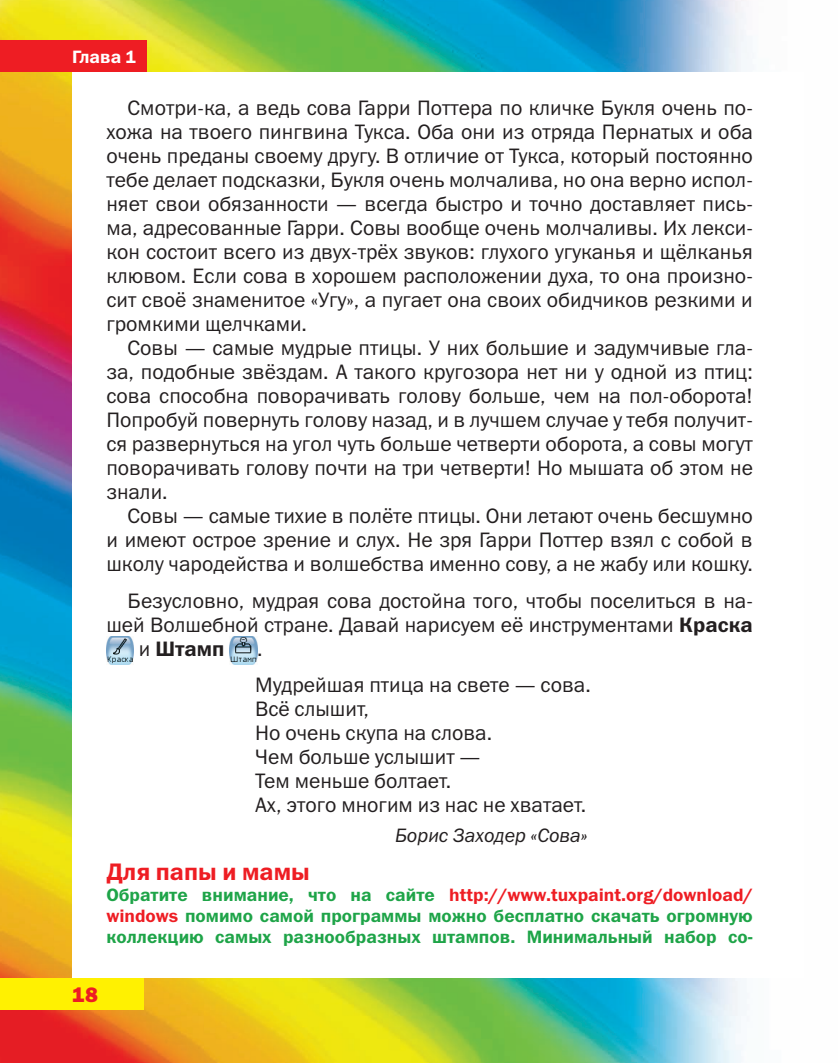
<style>
.page{position:relative;width:838px;height:1063px;background:#fff}
.page>*{position:absolute;margin:0;border:0;box-sizing:border-box;transform-origin:0 0}
.Пред_заг{font:24px "Franklin Gothic Demi C";color:#ee1d23}
.Body_Text{font:21px/24px "Franklin Gothic Book C";color:#231f20;text-align:justify}
.Эпиграф{font:21px "Franklin Gothic Book C";color:#231f20}
.Body_Text-2{font:21px "Franklin Gothic Demi C";color:#231f20}
.t1{font:21px "Franklin Gothic Heavy C";color:#ee1d23}
.Эпиграф-2{font:italic 19.5px "Franklin Gothic Book C";color:#231f20}
.Прим_осн{font:18px/21px "Franklin Gothic Demi C";color:#1ea448;text-align:justify}
.t2{font:18px "Franklin Gothic Demi C";color:#fff}
.s1{font-family:"Franklin Gothic Demi C"}
.s2{font-family:"Franklin Gothic Book C"}
.s3{color:#ee1d23}
</style>
<div class="page">
<img style="left:0;top:0;width:749px;height:1063px">
<div style="left:72px;top:72px;width:732px;height:906px;background:#fff"></div>
<div style="left:0;top:41px;width:146px;height:31px;background:#ee1d23"></div>
<div style="left:0;top:978px;width:143px;height:32px;background:#fff101"></div>
<img style="left:106px;top:636px;width:28px;height:28px">
<img style="left:229px;top:636px;width:28px;height:28px">
<p class="t2" style="left:72px;top:46px;width:66px">Глава 1</p>
<p class="Body_Text" style="left:106px;top:95px;width:648px;text-indent:21px">Смотри-ка, а ведь сова Гарри Поттера по кличке Букля очень по&shy;хожа на твоего пингвина Тукса. Оба они из отряда Пернатых и оба очень преданы своему другу. В отличие от Тукса, который постоянно тебе делает подсказки, Букля очень молчалива, но она верно испол&shy;няет свои обязанности — всегда быстро и точно доставляет пись&shy;ма, адресованные Гарри. Совы вообще очень молчаливы. Их лекси&shy;кон состоит всего из двух-трёх звуков: глухого угуканья и щёлканья клювом. Если сова в хорошем расположении духа, то она произно&shy;сит своё знаменитое «Угу», а пугает она своих обидчиков резкими и громкими щелчками.</p>
<p class="Body_Text" style="left:106px;top:335px;width:648px;text-indent:21px">Совы — самые мудрые птицы. У них большие и задумчивые гла&shy;за, подобные звёздам. А такого кругозора нет ни у одной из птиц: сова способна поворачивать голову больше, чем на пол-оборота!<br>Попробуй повернуть голову назад, и в лучшем случае у тебя получит&shy;ся развернуться на угол чуть больше четверти оборота, а совы могут поворачивать голову почти на три четверти! Но мышата об этом не знали.</p>
<p class="Body_Text" style="left:106px;top:503px;width:648px;text-indent:21px">Совы — самые тихие в полёте птицы. Они летают очень бесшумно и имеют острое зрение и слух. Не зря Гарри Поттер взял с собой в школу чародейства и волшебства именно сову, а не жабу или кошку.</p>
<p class="Body_Text" style="left:128px;top:588px;width:627px">Безусловно, мудрая сова достойна того, чтобы поселиться в на-</p>
<p class="Body_Text" style="left:106px;top:612px;width:648px">шей Волшебной стране. Давай нарисуем её инструментами <span class="s1">Краска</span></p>
<p class="Body_Text-2" style="left:139px;top:636px;width:87px"><span class="s2">и</span> Штамп</p>
<p class="Body_Text" style="left:257px;top:636px;width:7px">.</p>
<p class="Body_Text" style="left:255px;top:673px;width:337px">Мудрейшая птица на свете — сова.</p>
<p class="Эпиграф" style="left:255px;top:697px;width:115px">Всё слышит,</p>
<p class="Эпиграф" style="left:255px;top:721px;width:238px">Но очень скупа на слова.</p>
<p class="Эпиграф" style="left:255px;top:745px;width:227px">Чем больше услышит —</p>
<p class="Эпиграф" style="left:255px;top:769px;width:197px">Тем меньше болтает.</p>
<p class="Эпиграф" style="left:255px;top:793px;width:332px">Ах, этого многим из нас не хватает.</p>
<p class="Эпиграф-2" style="left:395px;top:825px;width:194px">Борис Заходер «Сова»</p>
<p class="Пред_заг" style="left:106px;top:858px;width:205px">Для папы и мамы</p>
<p class="Прим_осн" style="left:106px;top:884px;width:648px">Обратите внимание, что на сайте <span class="s3">http://www.tuxpaint.org/download/ windows</span> помимо самой программы можно бесплатно скачать огромную коллекцию самых разнообразных штампов. Минимальный набор со-</p>
<p class="t1" style="left:72px;top:983px;width:27px">18</p>
</div>
